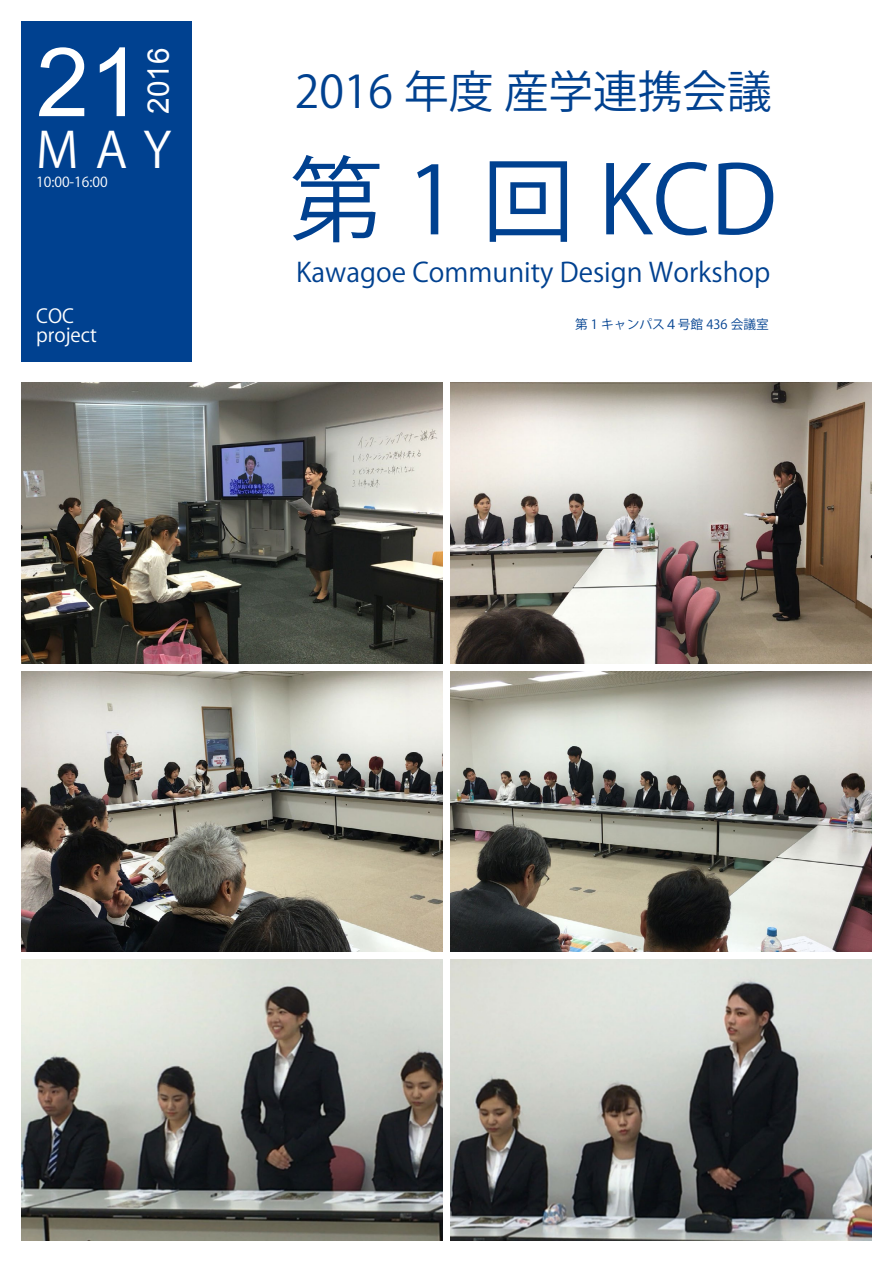
<style>
.page{position:relative;width:893px;height:1263px;background:#fff}
.page>*{position:absolute;margin:0;border:0;box-sizing:border-box;transform-origin:0 0}
.t1{font:95.7px "Arial";color:#fff}
.t2{font:93.6px "Koz Go Pro";color:#004190}
.t3{font:48.9px "Koz Go Pro";color:#fff}
.t4{font:44.7px "Koz Go Pro";color:#004190}
.t5{font:29.7px "Arial";color:#fff}
.t6{font:26.55px "Koz Go Pro";color:#004190}
.t7{font:19.2px "Koz Go Pro";color:#fff}
.t8{font:13.8px "Koz Go Pro";color:#fff}
.t9{font:12.75px "Koz Go Pro";color:#004190}
</style>
<div class="page">
<div style="left:21px;top:21px;width:170px;height:340px;background:#004190"></div>
<img style="left:21px;top:382px;width:421px;height:281px">
<img style="left:451px;top:382px;width:421px;height:281px">
<img style="left:451px;top:671px;width:421px;height:281px">
<img style="left:21px;top:671px;width:421px;height:281px">
<img style="left:21px;top:960px;width:421px;height:280px">
<img style="left:451px;top:960px;width:421px;height:280px">
<h1 class="t1" style="left:36px;top:20px;width:108px">21</h1>
<p class="t5" style="left:139px;top:114px;width:69px;rotate:-90deg">2016</p>
<h3 class="t3" style="left:36px;top:118px;width:137px">MAY</h3>
<p class="t8" style="left:36px;top:173px;width:73px">10:00-16:00</p>
<p class="t7" style="left:36px;top:304px;width:39px">COC</p>
<p class="t7" style="left:36px;top:323px;width:62px">project</p>
<h3 class="t4" style="left:295px;top:63px;width:479px">2016 年度産学連携会議</h3>
<h2 class="t2" style="left:289px;top:139px;width:489px">第 1 回 KCD</h2>
<p class="t6" style="left:296px;top:255px;width:476px">Kawagoe Community Design Workshop</p>
<p class="t9" style="left:575px;top:316px;width:195px">第 1 キャンパス４号館 436 会議室</p>
</div>
